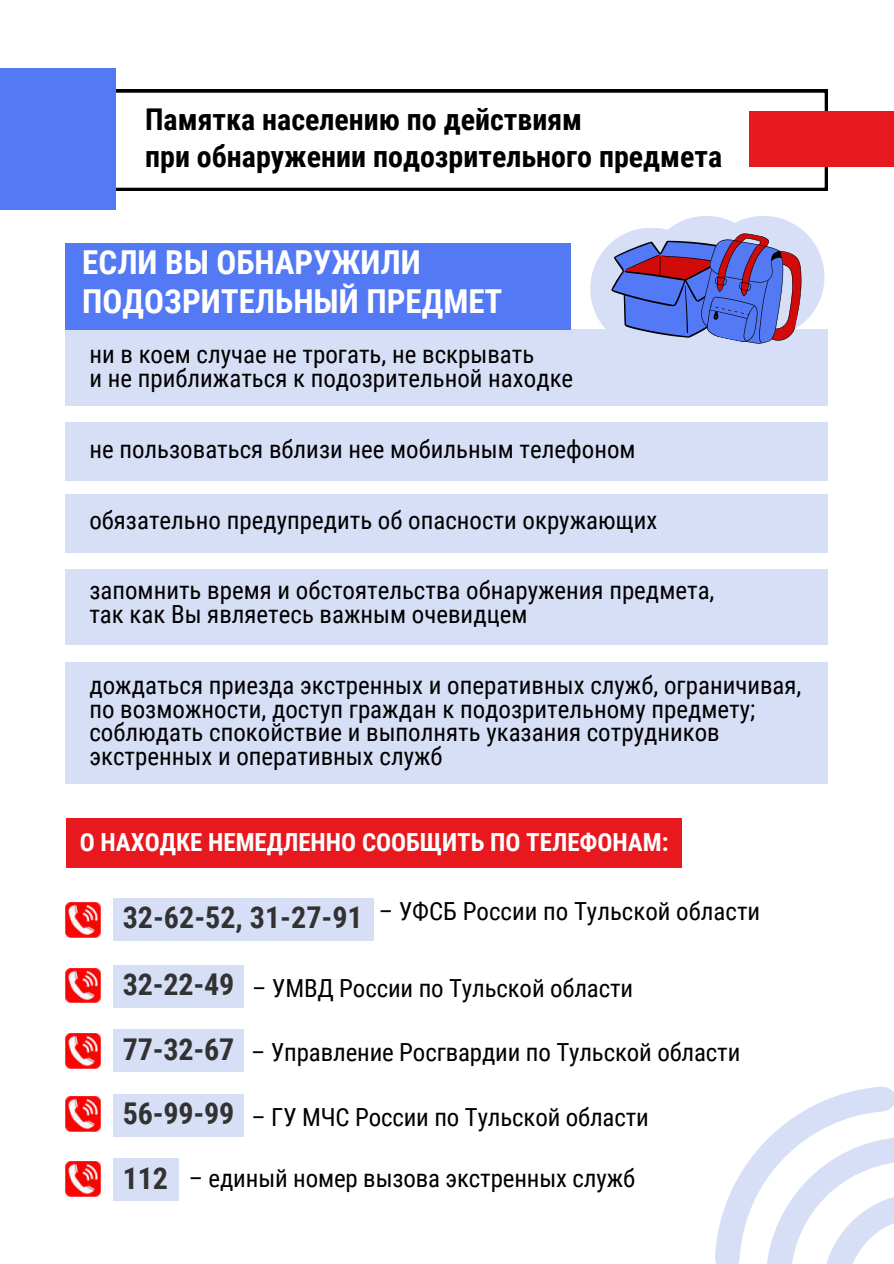
<style>
.page{position:relative;width:894px;height:1264px;background:#fff}
.page>*{position:absolute;margin:0;border:0;box-sizing:border-box;transform-origin:0 0}
.t1{font:700 33px/38.2px "Roboto Condensed";color:#fff}
.t2{font:700 30px/37px "Roboto Condensed";color:#000}
.t3{font:700 30px/64.5px "Roboto Condensed";letter-spacing:-.005em;color:#323232;text-align:justify}
.t4{font:24.9px/23.5px "Roboto Condensed";color:#000}
.t5{font:700 24.9px "Roboto Condensed";color:#fff}
</style>
<div class="page">
<div style="left:66px;top:329px;width:761px;height:76px;background:#d7dff6"></div>
<div style="left:66px;top:422px;width:761px;height:59px;background:#d7dff6"></div>
<div style="left:66px;top:494px;width:761px;height:58px;background:#d7dff6"></div>
<div style="left:66px;top:569px;width:761px;height:76px;background:#d7dff6"></div>
<div style="left:66px;top:662px;width:761px;height:121px;background:#d7dff6"></div>
<div style="left:113px;top:898px;width:260px;height:42px;background:#d7dff6"></div>
<div style="left:113px;top:964px;width:131px;height:43px;background:#d7dff6"></div>
<div style="left:113px;top:1029px;width:131px;height:43px;background:#d7dff6"></div>
<div style="left:113px;top:1093px;width:131px;height:43px;background:#d7dff6"></div>
<div style="left:113px;top:1158px;width:65px;height:43px;background:#d7dff6"></div>
<svg style="left:116px;top:89px;width:711px;height:102px"></svg>
<div style="left:66px;top:818px;width:615px;height:50px;background:#e7191f"></div>
<div style="left:590px;top:228px;width:122px;height:121px;background:#d7dff6;border-radius:50%"></div>
<div style="left:702px;top:216px;width:122px;height:122px;background:#d7dff6;border-radius:50%"></div>
<div style="left:645px;top:216px;width:122px;height:122px;background:#d7dff6;border-radius:50%"></div>
<svg style="left:611px;top:233px;width:190px;height:111px"></svg>
<div style="left:66px;top:243px;width:505px;height:86px;background:#5479f5"></div>
<img style="left:66px;top:902px;width:34px;height:35px">
<img style="left:66px;top:968px;width:34px;height:34px">
<img style="left:66px;top:1033px;width:34px;height:35px">
<img style="left:66px;top:1096px;width:34px;height:35px">
<img style="left:66px;top:1161px;width:34px;height:35px">
<svg style="left:715px;top:1086px;width:178px;height:177px"></svg>
<div style="left:749px;top:111px;width:144px;height:55px;background:#e7191f"></div>
<div style="left:0;top:68px;width:116px;height:141px;background:#5479f5"></div>
<p class="t2" style="left:145px;top:99px;width:578px">Памятка населению по действиям<br>при обнаружении подозрительного предмета</p>
<h1 class="t1" style="left:82px;top:242px;width:421px">ЕСЛИ ВЫ ОБНАРУЖИЛИ<br>ПОДОЗРИТЕЛЬНЫЙ ПРЕДМЕТ</h1>
<p class="t4" style="left:89px;top:341px;width:485px">ни в коем случае не трогать, не вскрывать<br>и не приближаться к подозрительной находке</p>
<p class="t4" style="left:89px;top:436px;width:547px">не пользоваться вблизи нее мобильным телефоном</p>
<p class="t4" style="left:89px;top:507px;width:569px">обязательно предупредить об опасности окружающих</p>
<p class="t4" style="left:89px;top:578px;width:626px">запомнить время и обстоятельства обнаружения предмета, так как Вы являетесь важным очевидцем</p>
<p class="t4" style="left:89px;top:672px;width:713px">дождаться приезда экстренных и оперативных служб, ограничивая, по возможности, доступ граждан к подозрительному предмету; соблюдать спокойствие и выполнять указания сотрудников экстренных и оперативных служб</p>
<p class="t5" style="left:80px;top:824px;width:590px">О НАХОДКЕ НЕМЕДЛЕННО СООБЩИТЬ ПО ТЕЛЕФОНАМ:</p>
<p class="t4" style="left:378px;top:898px;width:383px">– УФСБ России по Тульской области</p>
<p class="t3" style="left:123px;top:884px;width:241px">32-62-52, 31-27-91</p>
<p class="t3" style="left:123px;top:951px;width:113px">32-22-49<br>77-32-67<br>56-99-99<br>112</p>
<p class="t4" style="left:252px;top:975px;width:382px">– УМВД России по Тульской области</p>
<p class="t4" style="left:251px;top:1039px;width:490px">– Управление Росгвардии по Тульской области</p>
<p class="t4" style="left:251px;top:1104px;width:399px">– ГУ МЧС России по Тульской области</p>
<p class="t4" style="left:189px;top:1165px;width:447px">– единый номер вызова экстренных служб</p>
</div>
